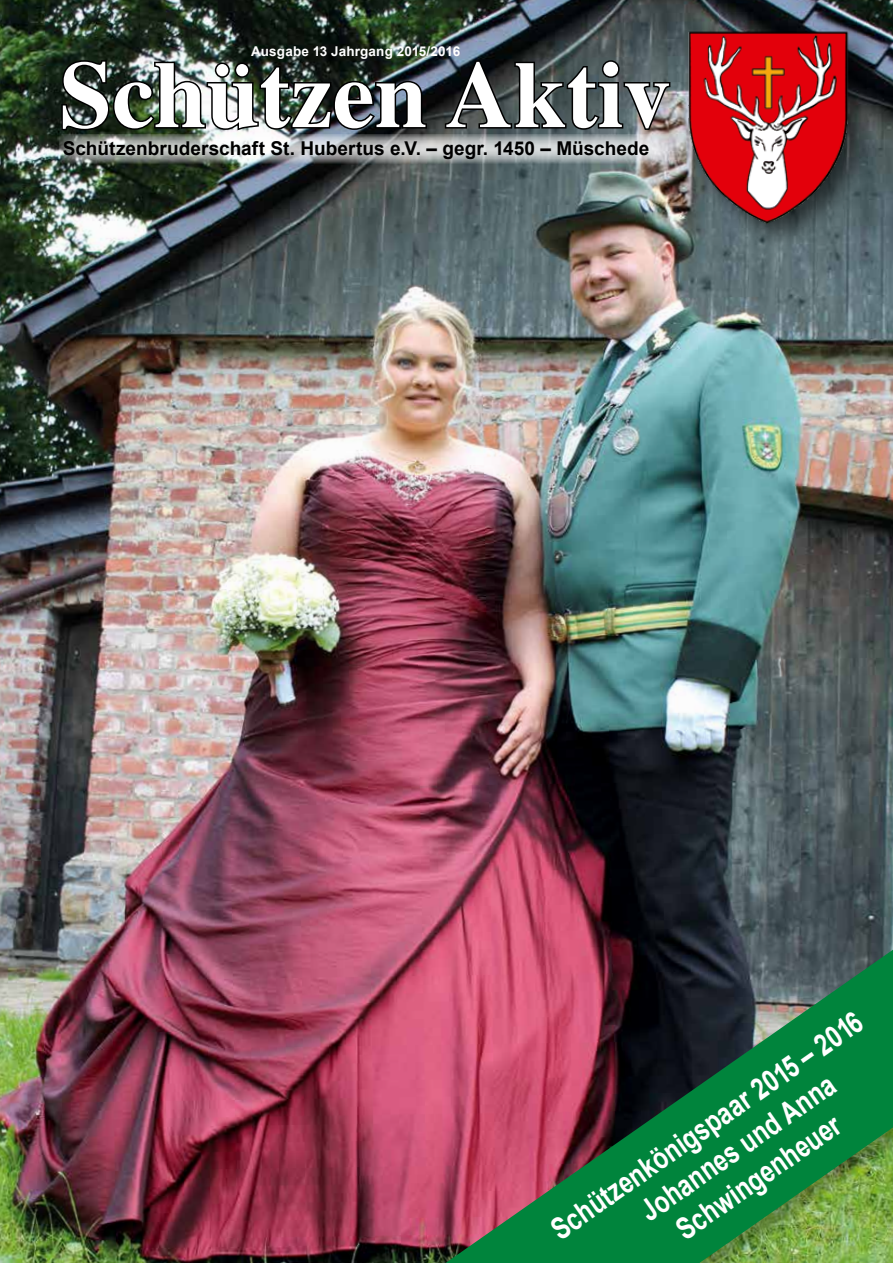
<style>
.page{position:relative;width:893px;height:1263px;background:#fff}
.page>*{position:absolute;margin:0;border:0;box-sizing:border-box;transform-origin:0 0}
.t1{font:700 94.5px "Times";color:#fff}
.t2{font:700 30px "Arial";color:#fff;scale:.8 1}
.t3{font:700 19.05px "Arial";color:#000}
.t4{font:700 13.5px "Arial";letter-spacing:.01em;color:#fff}
</style>
<div class="page">
<img style="left:0;top:0;width:893px;height:1263px">
<svg style="left:59px;top:134px;width:609px;height:30px;background:#aeb3b2"></svg>
<div style="left:682px;top:25px;width:196px;height:227px;background:#000;opacity:.55"></div>
<img style="left:682px;top:24px;width:172px;height:205px">
<div style="left:387px;top:886px;width:506px;height:377px;background:#000;opacity:.25"></div>
<img style="left:446px;top:950px;width:447px;height:313px">
<img style="left:60px;top:59px;width:369px;height:73px">
<svg style="left:443px;top:58px;width:229px;height:74px;background:#3d4445"></svg>
<p class="t4" style="left:251px;top:42px;width:211px">Ausgabe 13 Jahrgang 2015/2016</p>
<h1 class="t1" style="left:60px;top:39px;width:612px">Schützen Aktiv</h1>
<p class="t3" style="left:63px;top:135px;width:588px">Schützenbruderschaft St. Hubertus e.V. – gegr. 1450 – Müschede</p>
<p class="t2" style="left:543px;top:1216px;width:467px;rotate:-35deg">Schützenkönigspaar 2015 – 2016</p>
<p class="t2" style="left:632px;top:1197px;width:289px;rotate:-35deg">Johannes und Anna</p>
<p class="t2" style="left:668px;top:1216px;width:244px;rotate:-35deg">Schwingenheuer</p>
</div>
